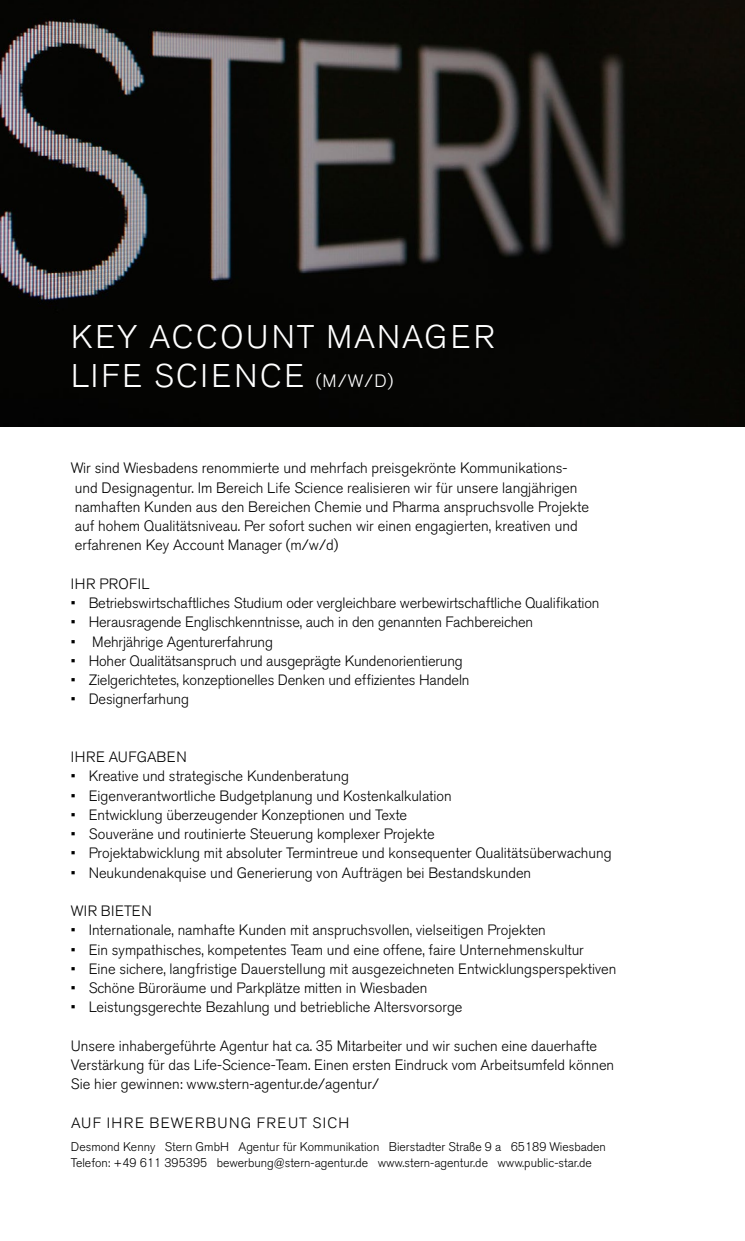
<style>
.page{position:relative;width:745px;height:1241px;background:#fff}
.page>*{position:absolute;margin:0;border:0;box-sizing:border-box;transform-origin:0 0}
.t1{font:300 32.5px/39px "Akzidenz Grotesk BE";letter-spacing:.08em;color:#fff}
.t2{font:300 15px/19.2px "Akzidenz Grotesk BE";color:#000}
.t3{font:300 14.88px/19.2px "Akzidenz Grotesk BE";color:#000}
.t4{font:300 14.88px "Akzidenz Grotesk BE";letter-spacing:.1em;color:#000}
.t5{font:300 14.88px "Akzidenz Grotesk BE";letter-spacing:.04em;color:#000}
.t6{font:300 14.88px "Akzidenz Grotesk BE";letter-spacing:.02em;color:#000}
.t7{font:300 12.5px/16.6px "Akzidenz Grotesk BE";color:#000}
.s1{font-size:17.88px}
</style>
<div class="page">
<img style="left:0;top:0;width:744px;height:426px">
<h1 class="t1" style="left:71px;top:318px;width:425px">KEY ACCOUNT MANAGER<br>LIFE SCIENCE <span class="s1">(M/W/D)</span></h1>
<p class="t2" style="left:71px;top:459px;width:519px">Wir sind Wiesbadens renommierte und mehrfach preisgekrönte Kommunikations&shy;und Designagentur. Im Bereich Life Science realisieren wir für unsere langjährigen namhaften Kunden aus den Bereichen Chemie und Pharma anspruchsvolle Projekte auf hohem Qualitätsniveau. Per sofort suchen wir einen engagierten, kreativen und erfahrenen Key Account Manager (m/w/d)</p>
<p class="t6" style="left:71px;top:575px;width:80px">IHR PROFIL</p>
<p class="t3" style="left:71px;top:593px;width:529px">• Betriebswirtschaftliches Studium oder vergleichbare werbewirtschaftliche Qualifikation</p>
<p class="t3" style="left:71px;top:613px;width:463px">• Herausragende Englischkenntnisse, auch in den genannten Fachbereichen</p>
<p class="t3" style="left:71px;top:632px;width:203px">• Mehrjährige Agenturerfahrung</p>
<p class="t3" style="left:71px;top:651px;width:393px">• Hoher Qualitätsanspruch und ausgeprägte Kundenorientierung</p>
<p class="t3" style="left:71px;top:670px;width:400px">• Zielgerichtetes, konzeptionelles Denken und effizientes Handeln</p>
<p class="t3" style="left:71px;top:689px;width:119px">• Designerfarhung</p>
<p class="t5" style="left:71px;top:748px;width:117px">IHRE AUFGABEN</p>
<p class="t3" style="left:71px;top:766px;width:279px">• Kreative und strategische Kundenberatung</p>
<p class="t3" style="left:71px;top:786px;width:382px">• Eigenverantwortliche Budgetplanung und Kostenkalkulation</p>
<p class="t3" style="left:71px;top:805px;width:337px">• Entwicklung überzeugender Konzeptionen und Texte</p>
<p class="t3" style="left:71px;top:824px;width:365px">• Souveräne und routinierte Steuerung komplexer Projekte</p>
<p class="t3" style="left:71px;top:843px;width:542px">• Projektabwicklung mit absoluter Termintreue und konsequenter Qualitätsüberwachung</p>
<p class="t3" style="left:71px;top:863px;width:461px">• Neukundenakquise und Generierung von Aufträgen bei Bestandskunden</p>
<p class="t5" style="left:71px;top:902px;width:82px">WIR BIETEN</p>
<p class="t3" style="left:71px;top:920px;width:476px">• Internationale, namhafte Kunden mit anspruchsvollen, vielseitigen Projekten</p>
<p class="t3" style="left:71px;top:940px;width:514px">• Ein sympathisches, kompetentes Team und eine offene, faire Unternehmenskultur</p>
<p class="t3" style="left:71px;top:959px;width:546px">• Eine sichere, langfristige Dauerstellung mit ausgezeichneten Entwicklungsperspektiven</p>
<p class="t3" style="left:71px;top:978px;width:358px">• Schöne Büroräume und Parkplätze mitten in Wiesbaden</p>
<p class="t3" style="left:71px;top:997px;width:393px">• Leistungsgerechte Bezahlung und betriebliche Altersvorsorge</p>
<p class="t3" style="left:71px;top:1036px;width:544px">Unsere inhabergeführte Agentur hat ca. 35 Mitarbeiter und wir suchen eine dauerhafte<br>Verstärkung für das Life-Science-Team. Einen ersten Eindruck vom Arbeitsumfeld können<br>Sie hier gewinnen: www.stern-agentur.de/agentur/</p>
<p class="t4" style="left:71px;top:1114px;width:279px">AUF IHRE BEWERBUNG FREUT SICH</p>
<p class="t7" style="left:71px;top:1137px;width:536px">Desmond Kenny Stern GmbH Agentur für Kommunikation Bierstadter Straße 9 a 65189 Wiesbaden<br>Telefon: +49 611 395395 bewerbung@stern-agentur.de www.stern-agentur.de www.public-star.de</p>
</div>
